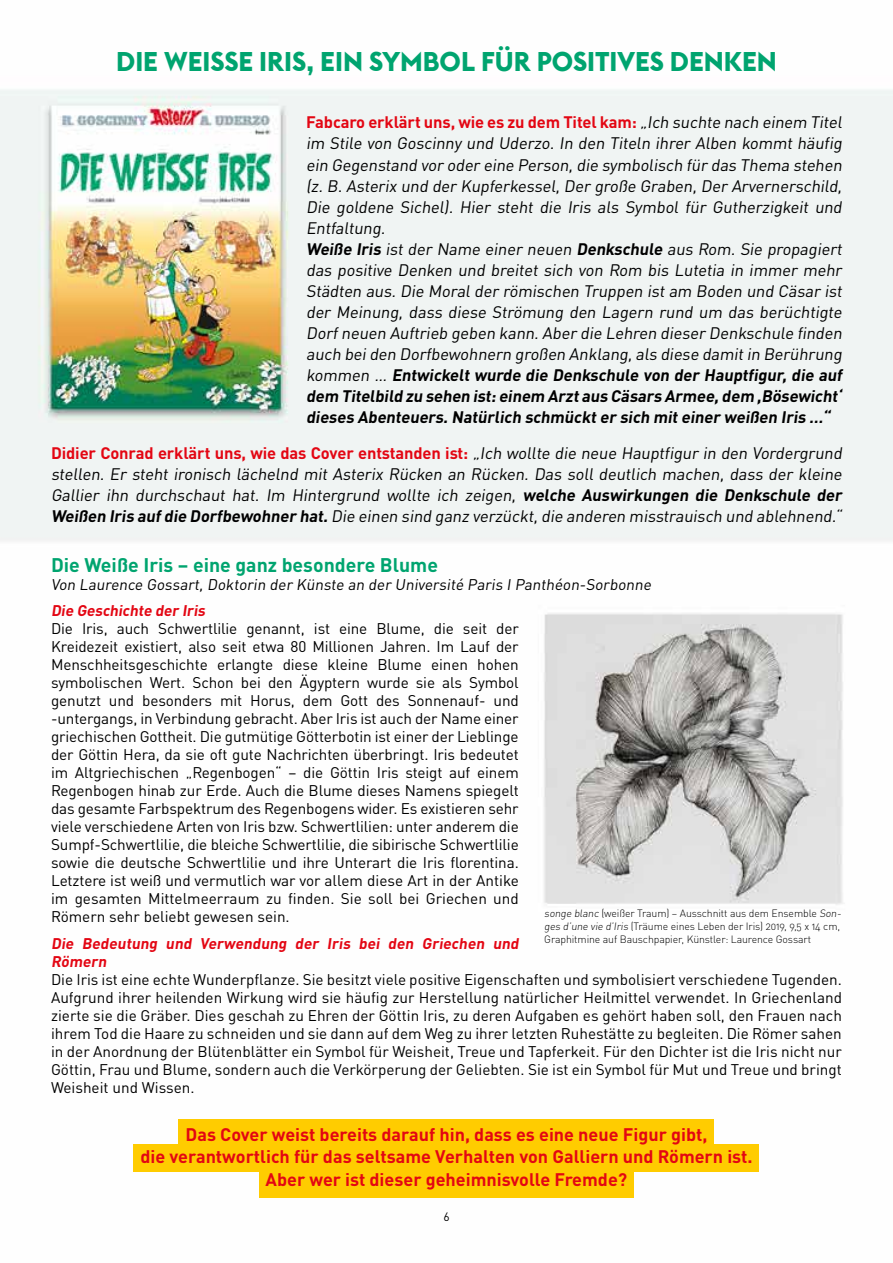
<style>
.page{position:relative;width:893px;height:1263px;background:#fff}
.page>*{position:absolute;margin:0;border:0;box-sizing:border-box;transform-origin:0 0}
.t1{font:700 27px "Euclid BP";color:#00a46f}
.t2{font:700 19.5px "DINOT";color:#00a46f}
.t3{font:700 18px/22.5px "DINOT";color:#e30613;text-align:center}
.t4{font:16.5px/21px "DINOT";color:#000}
.t5{font:15.3px/18px "DINOT";color:#000;text-align:justify}
.t6{font:700 15.3px/18px "DINOT";color:#e30613}
.t7{font:12px "DINOT";color:#000}
.t8{font:300 10.5px/12.8px "DINOT";letter-spacing:-.01em;color:#000}
.s1{font-weight:700;color:#e30613}
.s2{font-weight:700}
</style>
<div class="page">
<img style="left:0;top:90px;width:893px;height:1082px">
<div style="left:179px;top:1119px;width:535px;height:28px;background:#fc0"></div>
<div style="left:134px;top:1144px;width:625px;height:28px;background:#fc0"></div>
<div style="left:259px;top:1170px;width:375px;height:28px;background:#fc0"></div>
<h1 class="t1" style="left:116px;top:45px;width:662px">DIE WEISSE IRIS, EIN SYMBOL FÜR POSITIVES DENKEN</h1>
<p class="t4" style="left:306px;top:112px;width:540px"><span class="s1">Fabcaro erklärt uns, wie es zu dem Titel kam:</span> „Ich suchte nach einem Titel im Stile von Goscinny und Uderzo. In den Titeln ihrer Alben kommt häufig ein Gegenstand vor oder eine Person,die symbolisch für das Thema stehen (z. B. Asterix und der Kupferkessel, Der große Graben, Der Arvernerschild, Die goldene Sichel). Hier steht die Iris als Symbol für Gutherzigkeit und Entfaltung.<br><span class="s2">Weiße Iris</span> ist der Name einer neuen <span class="s2">Denkschule</span> aus Rom. Sie propagiert das positive Denken und breitet sich von Rom bis Lutetia in immer mehr Städten aus. Die Moral der römischen Truppen ist am Boden und Cäsar ist der Meinung, dass diese Strömung den Lagern rund um das berüchtigte Dorfneuen Auftrieb geben kann.Aber die Lehren dieser Denkschule finden auch beiden Dorfbewohnern großen Anklang,als diese damitin Berührung kommen … <span class="s2">Entwickelt wurde die Denkschule von der Hauptfigur, die auf dem Titelbild zu sehen ist:einem Arzt aus Cäsars Armee,dem ,Bösewicht‘ dieses Abenteuers.Natürlich schmückt er sich mit einer weißen Iris …“</span></p>
<p class="t4" style="left:51px;top:442px;width:795px;text-align:justify"><span class="s1">Didier Conrad erklärt uns, wie das Cover entstanden ist:</span> „Ich wollte die neue Hauptfigur in den Vordergrund stellen. Er steht ironisch lächelnd mit Asterix Rücken an Rücken. Das soll deutlich machen, dass der kleine Gallier ihn durchschaut hat. Im Hintergrund wollte ich zeigen, <span class="s2">welche Auswirkungen die Denkschule der Weißen Iris aufdie Dorfbewohner hat.</span>Die einen sind ganz verzückt,die anderen misstrauisch und ablehnend.“</p>
<p class="t2" style="left:51px;top:552px;width:389px">Die Weiße Iris – eine ganz besondere Blume</p>
<p class="t5" style="left:51px;top:575px;width:604px">Von Laurence Gossart, Doktorin der Künste an der Université Paris I Panthéon-Sorbonne</p>
<p class="t6" style="left:51px;top:601px;width:158px">Die Geschichte der Iris</p>
<p class="t5" style="left:51px;top:620px;width:469px">Die Iris, auch Schwertlilie genannt, ist eine Blume, die seit der Kreidezeit existiert, also seit etwa 80 Millionen Jahren. Im Lauf der Menschheitsgeschichte erlangte diese kleine Blume einen hohen symbolischen Wert. Schon bei den Ägyptern wurde sie als Symbol genutzt und besonders mit Horus, dem Gott des Sonnenauf- und -untergangs, in Verbindung gebracht. Aber Iris ist auch der Name einer griechischen Gottheit. Die gutmütige Götterbotin ist einer der Lieblinge der Göttin Hera, da sie oft gute Nachrichten überbringt. Iris bedeutet im Altgriechischen „Regenbogen“ – die Göttin Iris steigt auf einem Regenbogen hinab zur Erde. Auch die Blume dieses Namens spiegelt das gesamte Farbspektrum des Regenbogens wider. Es existieren sehr viele verschiedene Arten von Iris bzw. Schwertlilien: unter anderem die Sumpf-Schwertlilie, die bleiche Schwertlilie, die sibirische Schwertlilie sowie die deutsche Schwertlilie und ihre Unterart die Iris florentina.<br>Letztere ist weiß und vermutlich war vor allem diese Art in der Antike im gesamten Mittelmeerraum zu finden. Sie soll bei Griechen und Römern sehr beliebt gewesen sein.</p>
<p class="t6" style="left:51px;top:934px;width:472px">Die Bedeutung und Verwendung der Iris bei den Griechen und<br>Römern</p>
<p class="t5" style="left:51px;top:970px;width:792px">Die Iris ist eine echte Wunderpflanze. Sie besitzt viele positive Eigenschaften und symbolisiert verschiedene Tugenden.<br>Aufgrund ihrer heilenden Wirkung wird sie häufig zur Herstellung natürlicher Heilmittel verwendet. In Griechenland zierte sie die Gräber. Dies geschah zu Ehren der Göttin Iris, zu deren Aufgaben es gehört haben soll, den Frauen nach ihrem Tod die Haare zu schneiden und sie dann auf dem Weg zu ihrer letzten Ruhestätte zu begleiten. Die Römer sahen in der Anordnung der Blütenblätter ein Symbol für Weisheit, Treue und Tapferkeit. Für den Dichter ist die Iris nicht nur Göttin, Frau und Blume, sondern auch die Verkörperung der Geliebten. Sie ist ein Symbol für Mut und Treue und bringt Weisheit und Wissen.</p>
<p class="t8" style="left:544px;top:907px;width:300px">songe blanc (weißer Traum) – Ausschnitt aus dem Ensemble Son&shy;ges d’une vie d’Iris (Träume eines Leben der Iris) 2019, 9,5 x 14 cm,<br>Graphitmine auf Bauschpapier, Künstler: Laurence Gossart</p>
<p class="t3" style="left:140px;top:1122px;width:614px">Das Cover weist bereits darauf hin, dass es eine neue Figur gibt,<br>die verantwortlich für das seltsame Verhalten von Galliern und Römern ist.<br>Aber wer ist dieser geheimnisvolle Fremde?</p>
<p class="t7" style="left:443px;top:1209px;width:8px">6</p>
</div>
